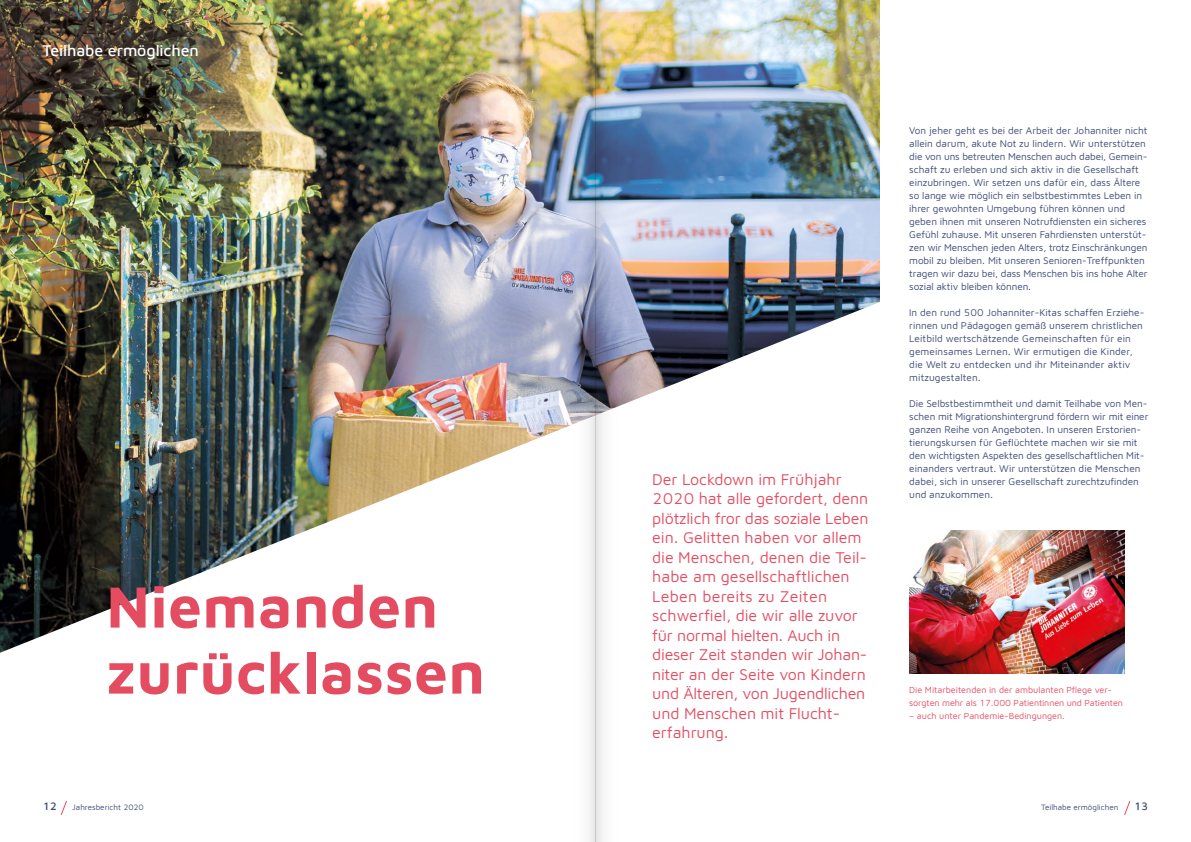
<style>
.page{position:relative;width:1191px;height:842px;background:#fff}
.page>*{position:absolute;margin:0;border:0;box-sizing:border-box;transform-origin:0 0}
.t1{font:700 60px/66px "Maven Johanniter";letter-spacing:.01em;color:#e44d61}
.t2{font:16px/19.5px "Maven Johanniter";letter-spacing:-.005em;color:#e44d61}
.t3{font:500 16px "Maven Johanniter";letter-spacing:-.005em;color:#fff}
.t4{font:500 11px "Maven Johanniter";color:#3d4975}
.t5{font:10px/13px "Maven Johanniter";color:#3d4975}
.t6{font:9px/13px "Maven Johanniter";color:#e44d61}
.t7{font:8px "Maven Johanniter";color:#3d4975}
</style>
<div class="page">
<img style="left:0;top:0;width:879px;height:297px">
<img style="left:0;top:297px;width:880px;height:356px">
<svg style="left:61px;top:800px;width:6px;height:15px"></svg>
<svg style="left:1124px;top:800px;width:6px;height:15px"></svg>
<img style="left:909px;top:530px;width:215px;height:144px">
<img style="left:595px;top:0;width:40px;height:842px">
<img style="left:556px;top:0;width:39px;height:842px">
<h2 class="t3" style="left:43px;top:39px;width:158px">Teilhabe ermöglichen</h2>
<h1 class="t1" style="left:106px;top:570px;width:380px">Niemanden zurücklassen</h1>
<p class="t2" style="left:652px;top:468px;width:218px">Der Lockdown im Frühjahr<br>2020 hat alle gefordert, denn plötzlich fror das soziale Leben ein. Gelitten haben vor allem die Menschen, denen die Teil&shy;habe am gesellschaftlichen<br>Leben bereits zu Zeiten schwerfiel, die wir alle zuvor für normal hielten. Auch in dieser Zeit standen wir Johan&shy;niter an der Seite von Kindern und Älteren, von Jugendlichen und Menschen mit Flucht&shy;erfahrung.</p>
<p class="t5" style="left:909px;top:123px;width:240px">Von jeher geht es bei der Arbeit der Johanniter nicht allein darum, akute Not zu lindern. Wir unterstützen die von uns betreuten Menschen auch dabei, Gemein&shy;schaft zu erleben und sich aktiv in die Gesellschaft einzubringen. Wir setzen uns dafür ein, dass Ältere so lange wie möglich ein selbstbestimmtes Leben in ihrer gewohnten Umgebung führen können und geben ihnen mit unseren Notrufdiensten ein sicheres Gefühl zuhause. Mit unseren Fahrdiensten unterstüt&shy;zen wir Menschen jeden Alters, trotz Einschränkungen mobil zu bleiben. Mit unseren Senioren-Treffpunkten tragen wir dazu bei, dass Menschen bis ins hohe Alter sozial aktiv bleiben können.</p>
<p class="t5" style="left:909px;top:305px;width:237px">In den rund 500 Johanniter-Kitas schaffen Erziehe&shy;rinnen und Pädagogen gemäß unserem christlichen Leitbild wertschätzende Gemeinschaften für ein gemeinsames Lernen. Wir ermutigen die Kinder, die Welt zu entdecken und ihr Miteinander aktiv mitzugestalten.</p>
<p class="t5" style="left:909px;top:396px;width:241px">Die Selbstbestimmtheit und damit Teilhabe von Men&shy;schen mit Migrationshintergrund fördern wir mit einer ganzen Reihe von Angeboten. In unseren Erstorien&shy;tierungskursen für Geflüchtete machen wir sie mit den wichtigsten Aspekten des gesellschaftlichen Mit&shy;einanders vertraut. Wir unterstützen die Menschen dabei, sich in unserer Gesellschaft zurechtzufinden und anzukommen.</p>
<p class="t6" style="left:909px;top:682px;width:215px">Die Mitarbeitenden in der ambulanten Pflege ver&shy;sorgten mehr als 17.000 Patientinnen und Patienten</p>
<p class="t6" style="left:909px;top:708px;width:157px">– auch unter Pandemie-Bedingungen.</p>
<p class="t4" style="left:43px;top:798px;width:16px">12</p>
<p class="t7" style="left:72px;top:801px;width:73px">Jahresbericht 2020</p>
<p class="t7" style="left:1041px;top:801px;width:79px">Teilhabe ermöglichen</p>
<p class="t4" style="left:1134px;top:798px;width:16px">13</p>
</div>
